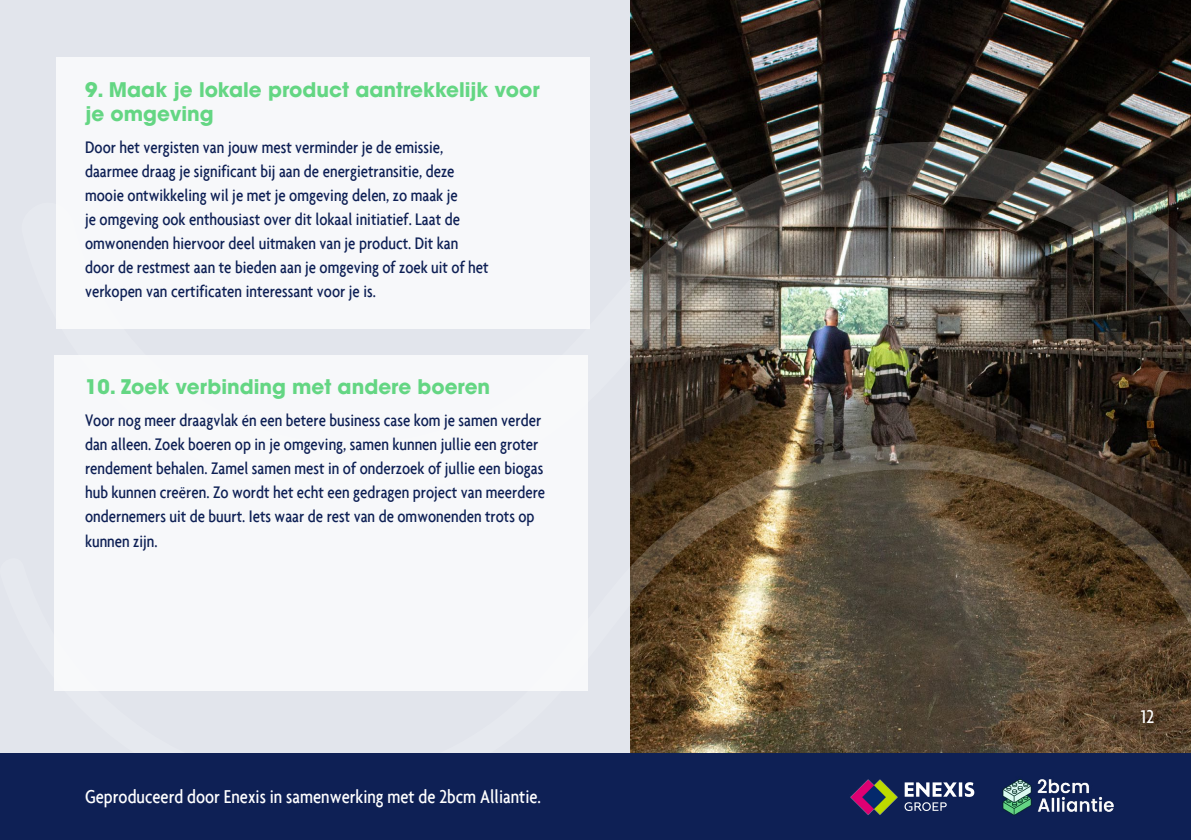
<style>
.page{position:relative;width:1191px;height:840px;background:#fff}
.page>*{position:absolute;margin:0;border:0;box-sizing:border-box;transform-origin:0 0}
.t1{font:700 20px/24px "ITC Avant Garde Pro";color:#64d683}
.t2{font:500 condensed 20px "Agenda";color:#fff}
.t3{font:500 condensed 18px/24px "Agenda";color:#0e2055}
</style>
<div class="page">
<div style="left:0;top:0;width:1191px;height:808px;background:#e2e5ec"></div>
<img style="left:630px;top:0;width:561px;height:132px">
<img style="left:54px;top:132px;width:1137px;height:307px">
<svg style="left:54px;top:439px;width:1137px;height:314px"></svg>
<div style="left:55px;top:354px;width:533px;height:336px;background:#f7f8fa"></div>
<div style="left:57px;top:58px;width:533px;height:271px;background:#f7f8fa"></div>
<div style="left:0;top:753px;width:1191px;height:86px;background:#0e2055"></div>
<img style="left:1002px;top:779px;width:112px;height:36px">
<img style="left:850px;top:779px;width:48px;height:36px">
<svg style="left:904px;top:782px;width:70px;height:28px"></svg>
<p class="t1" style="left:85px;top:77px;width:456px">9. Maak je lokale product aantrekkelijk voor je omgeving</p>
<p class="t3" style="left:85px;top:135px;width:405px">Door het vergisten van jouw mest verminder je de emissie, daarmee draag je significant bij aan de energietransitie, deze mooie ontwikkeling wil je met je omgeving delen, zo maak je<br>je omgeving ook enthousiast over dit lokaal initiatief. Laat de omwonenden hiervoor deel uitmaken van je product. Dit kan door de restmest aan te bieden aan je omgeving of zoek uit of het verkopen van certificaten interessant voor je is.</p>
<p class="t1" style="left:85px;top:374px;width:407px">10. Zoek verbinding met andere boeren</p>
<p class="t3" style="left:85px;top:407px;width:461px">Voor nog meer draagvlak én een betere business case kom je samen verder dan alleen. Zoek boeren op in je omgeving, samen kunnen jullie een groter rendement behalen. Zamel samen mest in of onderzoek of jullie een biogas hub kunnen creëren. Zo wordt het echt een gedragen project van meerdere ondernemers uit de buurt. Iets waar de rest van de omwonenden trots op kunnen zijn.</p>
<p class="t2" style="left:85px;top:784px;width:457px">Geproduceerd door Enexis in samenwerking met de 2bcm Alliantie.</p>
<p class="t2" style="left:1140px;top:704px;width:15px">12</p>
</div>
